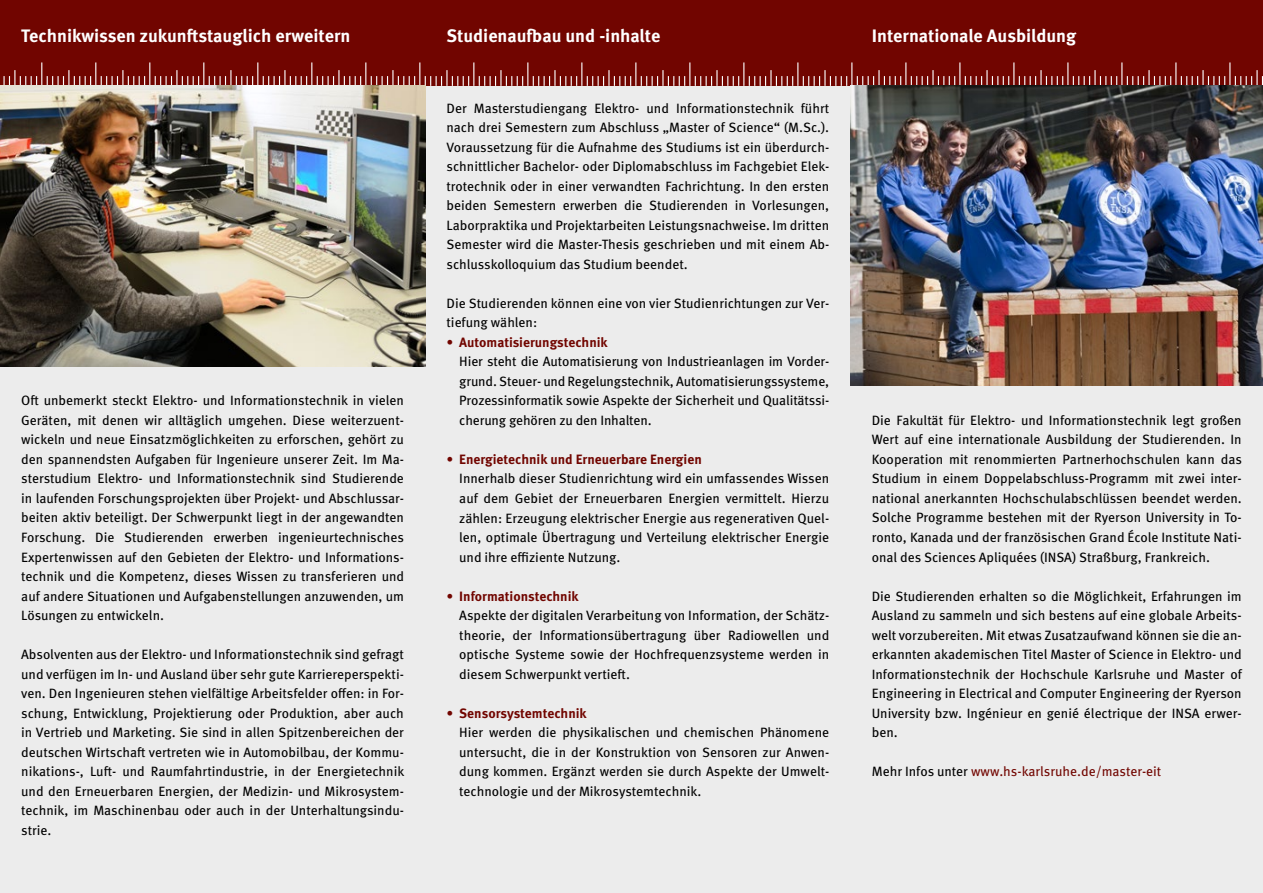
<style>
.page{position:relative;width:1263px;height:893px;background:#fff}
.page>*{position:absolute;margin:0;border:0;box-sizing:border-box;transform-origin:0 0}
.t1{font:700 18px "Meta OT";color:#fff}
.t2{font:13.5px/19.5px "Meta OT";color:#000;text-align:justify}
.t3{font:13.5px "Meta OT";color:#710500}
.s1{color:#710500}
.s2{font-weight:700;color:#710500}
.s3{color:#000}
</style>
<div class="page">
<div style="left:0;top:86px;width:1263px;height:807px;background:#ececec"></div>
<div style="left:0;top:0;width:1263px;height:86px;background:#710500"></div>
<svg style="left:4px;top:62px;width:1259px;height:24px"></svg>
<img style="left:850px;top:86px;width:413px;height:300px">
<img style="left:0;top:86px;width:425px;height:280px">
<h1 class="t1" style="left:21px;top:25px;width:331px">Technikwissen zukunftstauglich erweitern</h1>
<h1 class="t1" style="left:446px;top:25px;width:215px">Studienaufbau und -inhalte</h1>
<h1 class="t1" style="left:872px;top:25px;width:206px">Internationale Ausbildung</h1>
<p class="t2" style="left:21px;top:391px;width:384px">Oft unbemerkt steckt Elektro- und Informationstechnik in vielen Geräten, mit denen wir alltäglich umgehen. Diese weiterzuent&shy;wickeln und neue Einsatzmöglichkeiten zu erforschen, gehört zu den spannendsten Aufgaben für Ingenieure unserer Zeit. Im Ma&shy;sterstudium Elektro- und Informationstechnik sind Studierende in laufenden Forschungsprojekten über Projekt- und Abschlussar&shy;beiten aktiv beteiligt. Der Schwerpunkt liegt in der angewandten Forschung. Die Studierenden erwerben ingenieurtechnisches Expertenwissen auf den Gebieten der Elektro- und Informations&shy;technik und die Kompetenz, dieses Wissen zu transferieren und auf andere Situationen und Aufgabenstellungen anzuwenden, um Lösungen zu entwickeln.</p>
<p class="t2" style="left:21px;top:645px;width:385px">Absolventen aus der Elektro- und Informationstechnik sind gefragt und verfügen im In- und Ausland über sehr gute Karriereperspekti&shy;ven. Den Ingenieuren stehen vielfältige Arbeitsfelder offen: in For&shy;schung, Entwicklung, Projektierung oder Produktion, aber auch in Vertrieb und Marketing. Sie sind in allen Spitzenbereichen der deutschen Wirtschaft vertreten wie in Automobilbau, der Kommu&shy;nikations-, Luft- und Raumfahrtindustrie, in der Energietechnik und den Erneuerbaren Energien, der Medizin- und Mikrosystem&shy;technik, im Maschinenbau oder auch in der Unterhaltungsindu&shy;strie.</p>
<p class="t2" style="left:446px;top:98px;width:384px">Der Masterstudiengang Elektro- und Informationstechnik führt nach drei Semestern zum Abschluss „Master of Science“ (M.Sc.).<br>Voraussetzung für die Aufnahme des Studiums ist ein überdurch&shy;schnittlicher Bachelor- oder Diplomabschluss im Fachgebiet Elek&shy;trotechnik oder in einer verwandten Fachrichtung. In den ersten beiden Semestern erwerben die Studierenden in Vorlesungen, Laborpraktika und Projektarbeiten Leistungsnachweise. Im dritten Semester wird die Master-Thesis geschrieben und mit einem Ab&shy;schlusskolloquium das Studium beendet.</p>
<p class="t2" style="left:446px;top:294px;width:384px">Die Studierenden können eine von vier Studienrichtungen zur Ver&shy;tiefung wählen:</p>
<p class="t2" style="left:459px;top:333px;width:371px;text-align:left;text-indent:-13px"><span class="s1">•</span> <span class="s2">Automatisierungstechnik<br></span>Hier steht die Automatisierung von Industrieanlagen im Vorder&shy;grund. Steuer- und Regelungstechnik, Automatisierungssysteme, Prozessinformatik sowie Aspekte der Sicherheit und Qualitätssi&shy;cherung gehören zu den Inhalten.</p>
<p class="t2" style="left:459px;top:450px;width:371px;text-align:left;text-indent:-13px"><span class="s1">•</span> <span class="s2">Energietechnik und Erneuerbare Energien<br></span>Innerhalb dieser Studienrichtung wird ein umfassendes Wissen auf dem Gebiet der Erneuerbaren Energien vermittelt. Hierzu zählen: Erzeugung elektrischer Energie aus regenerativen Quel&shy;len, optimale Übertragung und Verteilung elektrischer Energie und ihre effiziente Nutzung.</p>
<p class="t2" style="left:459px;top:586px;width:372px;text-align:left;text-indent:-13px"><span class="s1">•</span> <span class="s2">Informationstechnik<br></span>Aspekte der digitalen Verarbeitung von Information, der Schätz&shy;theorie, der Informationsübertragung über Radiowellen und optische Systeme sowie der Hochfrequenzsysteme werden in diesem Schwerpunkt vertieft.</p>
<p class="t2" style="left:459px;top:704px;width:371px;text-align:left;text-indent:-13px"><span class="s1">•</span> <span class="s2">Sensorsystemtechnik<br></span>Hier werden die physikalischen und chemischen Phänomene untersucht, die in der Konstruktion von Sensoren zur Anwen&shy;dung kommen. Ergänzt werden sie durch Aspekte der Umwelt&shy;technologie und der Mikrosystemtechnik.</p>
<p class="t2" style="left:872px;top:411px;width:372px">Die Fakultät für Elektro- und Informationstechnik legt großen Wert auf eine internationale Ausbildung der Studierenden. In Kooperation mit renommierten Partnerhochschulen kann das Studium in einem Doppelabschluss-Programm mit zwei inter&shy;national anerkannten Hochschulabschlüssen beendet werden.<br>Solche Programme bestehen mit der Ryerson University in To&shy;ronto, Kanada und der französischen Grand École Institute Nati&shy;onal des Sciences Apliquées (INSA) Straßburg, Frankreich.</p>
<p class="t2" style="left:872px;top:586px;width:372px">Die Studierenden erhalten so die Möglichkeit, Erfahrungen im Ausland zu sammeln und sich bestens auf eine globale Arbeits&shy;welt vorzubereiten. Mit etwas Zusatzaufwand können sie die an&shy;erkannten akademischen Titel Master of Science in Elektro- und Informationstechnik der Hochschule Karlsruhe und Master of Engineering in Electrical and Computer Engineering der Ryerson University bzw. Ingénieur en genié électrique der INSA erwer&shy;ben.</p>
<p class="t3" style="left:872px;top:764px;width:291px"><span class="s3">Mehr Infos unter</span> www.hs-karlsruhe.de/master-eit</p>
</div>
